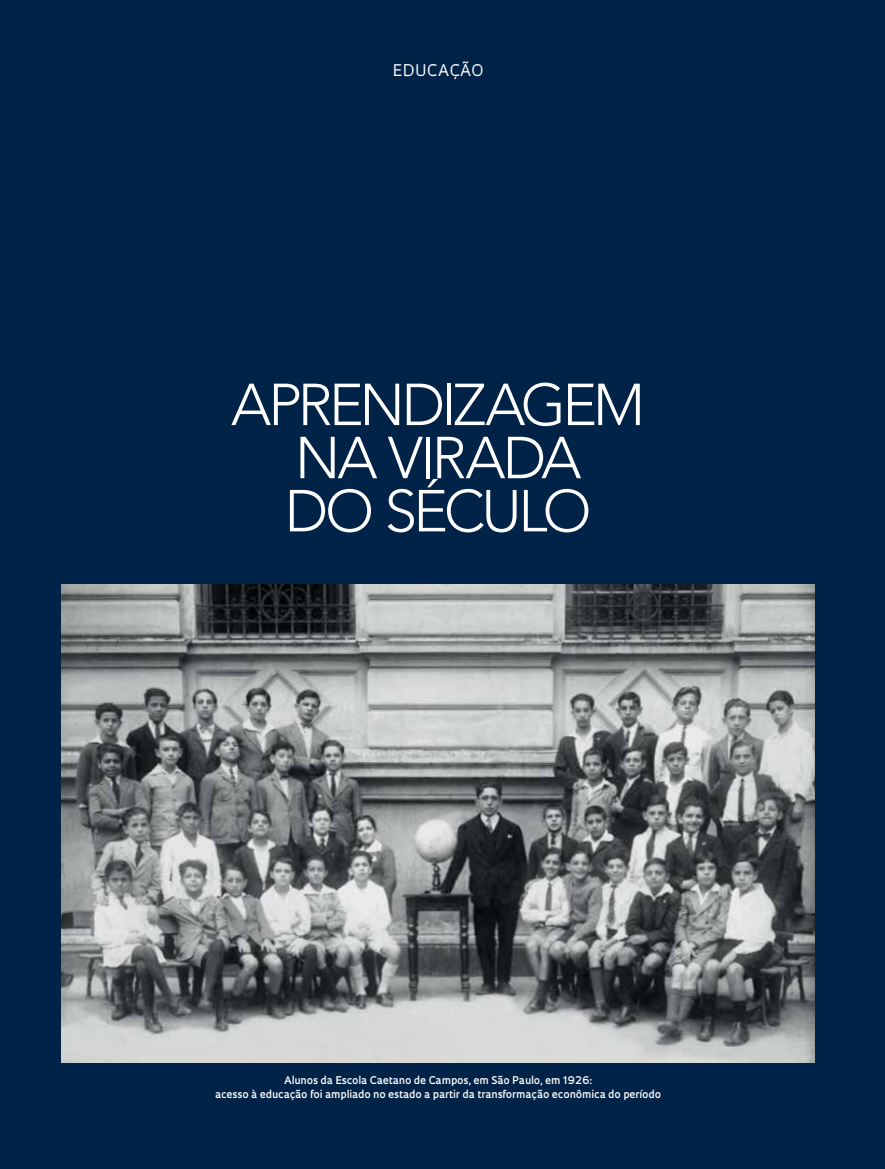
<style>
.page{position:relative;width:885px;height:1169px;background:#fff}
.page>*{position:absolute;margin:0;border:0;box-sizing:border-box;transform-origin:0 0}
.t1{font:300 58.5px/53.1px "Avenir";letter-spacing:-.06em;color:#fff;text-align:center}
.t2{font:15.6px "Oculum";letter-spacing:.03em;color:#fff}
.t3{font:600 10.35px/14.1px "Oculum";color:#fff;text-align:center}
</style>
<div class="page">
<div style="left:0;top:0;width:885px;height:1168px;background:#002347"></div>
<img style="left:62px;top:584px;width:752px;height:478px">
<h2 class="t2" style="left:393px;top:60px;width:92px">EDUCAÇÃO</h2>
<h1 class="t1" style="left:231px;top:378px;width:415px">APRENDIZAGEM<br>NA VIRADA<br>DO SÉCULO</h1>
<p class="t3" style="left:215px;top:1072px;width:447px">Alunos da Escola Caetano de Campos, em São Paulo, em 1926:<br>acesso à educação foi ampliado no estado a partir da transformação econômica do período</p>
</div>
